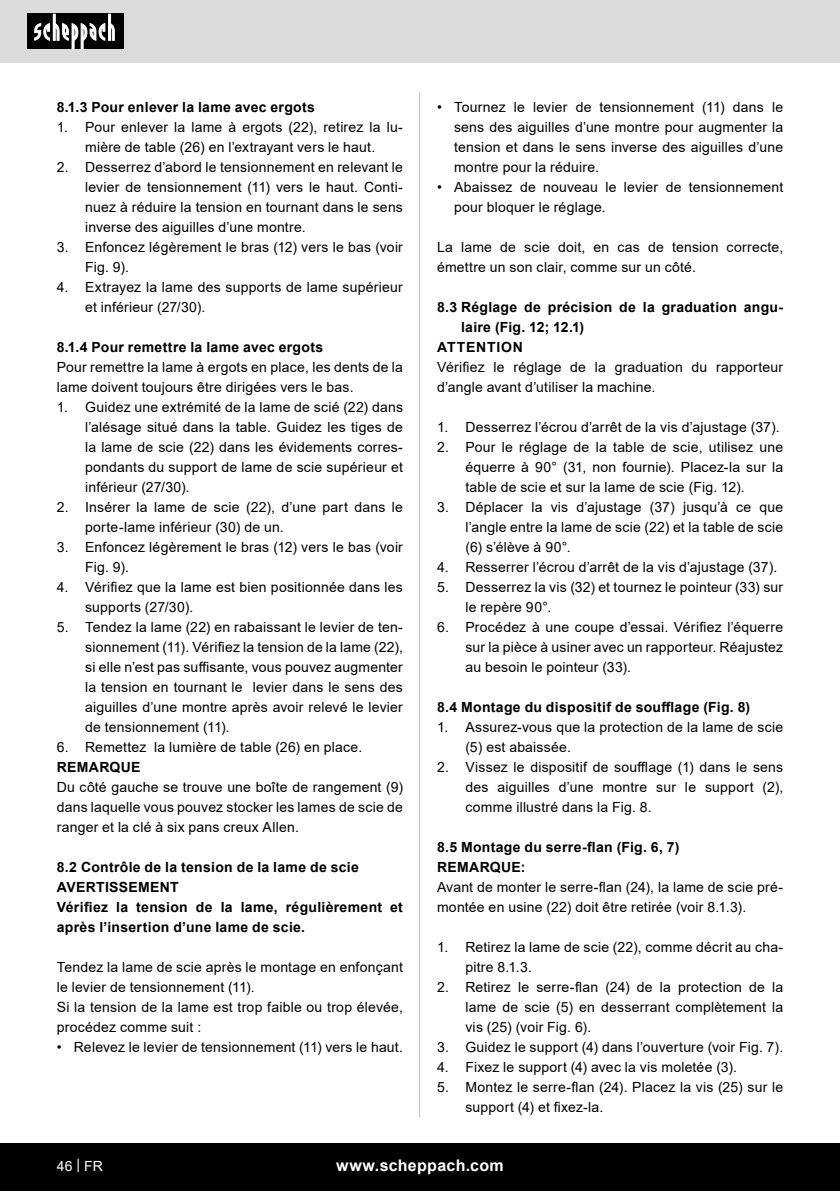
<style>
.page{position:relative;width:840px;height:1191px;background:#fff}
.page>*{position:absolute;margin:0;border:0;box-sizing:border-box;transform-origin:0 0}
.t1{font:700 16px "Arial";letter-spacing:.02em;color:#fff}
.t2{font:14px/20px "Arial";letter-spacing:.015em;color:#000}
.t3{font:700 14px/20px "Arial";letter-spacing:.02em;color:#000}
.t4{font:700 14px "Arial";letter-spacing:.055em;color:#000}
.t5{font:14px "Arial";color:#fff}
</style>
<div class="page">
<div style="left:0;top:0;width:839px;height:63px;background:#dbdbdb"></div>
<div style="left:0;top:1143px;width:839px;height:48px;background:#000"></div>
<div style="left:27px;top:14px;width:96px;height:35px;background:#000"></div>
<svg style="left:34px;top:14px;width:81px;height:35px"></svg>
<hr style="left:419px;top:92px;width:1px;height:1025px;background:#c7c7c7">
<p class="t3" style="left:57px;top:97px;width:259px">8.1.3 Pour enlever la lame avec ergots</p>
<p class="t2" style="left:57px;top:117px;width:347px;text-align:center">1. Pour enlever la lame à ergots (22), retirez la lu&shy;mière de table (26) en l’extrayant vers le haut.</p>
<p class="t2" style="left:85px;top:157px;width:319px;text-align:justify;text-indent:-28px">2. Desserrez d’abord le tensionnement en relevant le levier de tensionnement (11) vers le haut. Conti&shy;nuez à réduire la tension en tournant dans le sens inverse des aiguilles d’une montre.</p>
<p class="t2" style="left:85px;top:237px;width:319px;text-indent:-28px">3. Enfoncez légèrement le bras (12) vers le bas (voir<br>Fig. 9).</p>
<p class="t2" style="left:85px;top:277px;width:319px;text-indent:-28px">4. Extrayez la lame des supports de lame supérieur et inférieur (27/30).</p>
<p class="t3" style="left:57px;top:337px;width:268px">8.1.4 Pour remettre la lame avec ergots</p>
<p class="t2" style="left:57px;top:357px;width:347px">Pour remettre la lame à ergots en place, les dents de la lame doivent toujours être dirigées vers le bas.</p>
<p class="t2" style="left:85px;top:397px;width:319px;text-align:justify;text-indent:-28px">1. Guidez une extrémité de la lame de scié (22) dans l’alésage situé dans la table. Guidez les tiges de la lame de scie (22) dans les évidements corres&shy;pondants du support de lame de scie supérieur et inférieur (27/30).</p>
<p class="t2" style="left:85px;top:497px;width:319px;text-indent:-28px">2. Insérer la lame de scie (22), d’une part dans le porte-lame inférieur (30) de un.</p>
<p class="t2" style="left:85px;top:537px;width:319px;text-indent:-28px">3. Enfoncez légèrement le bras (12) vers le bas (voir<br>Fig. 9).</p>
<p class="t2" style="left:85px;top:577px;width:319px;text-indent:-28px">4. Vérifiez que la lame est bien positionnée dans les supports (27/30).</p>
<p class="t2" style="left:85px;top:617px;width:319px;text-align:justify;text-indent:-28px">5. Tendez la lame (22) en rabaissant le levier de ten&shy;sionnement (11). Vérifiez la tension de la lame (22), si elle n’est pas suffisante, vous pouvez augmenter la tension en tournant le levier dans le sens des aiguilles d’une montre après avoir relevé le levier de tensionnement (11).</p>
<p class="t2" style="left:57px;top:737px;width:307px">6. Remettez la lumière de table (26) en place.</p>
<p class="t3" style="left:57px;top:757px;width:85px">REMARQUE</p>
<p class="t2" style="left:57px;top:777px;width:347px;text-align:justify">Du côté gauche se trouve une boîte de rangement (9) dans laquelle vous pouvez stocker les lames de scie de ranger et la clé à six pans creux Allen.</p>
<p class="t3" style="left:57px;top:857px;width:303px">8.2 Contrôle de la tension de la lame de scie</p>
<p class="t3" style="left:57px;top:877px;width:123px">AVERTISSEMENT</p>
<p class="t3" style="left:57px;top:897px;width:347px">Vérifiez la tension de la lame, régulièrement et après l’insertion d’une lame de scie.</p>
<p class="t2" style="left:57px;top:957px;width:347px">Tendez la lame de scie après le montage en enfonçant le levier de tensionnement (11).</p>
<p class="t2" style="left:57px;top:997px;width:347px">Si la tension de la lame est trop faible ou trop élevée, procédez comme suit :</p>
<p class="t2" style="left:57px;top:1037px;width:347px">• Relevez le levier de tensionnement (11) vers le haut.</p>
<p class="t2" style="left:454px;top:97px;width:330px;text-align:justify;text-indent:-17px">• Tournez le levier de tensionnement (11) dans le sens des aiguilles d’une montre pour augmenter la tension et dans le sens inverse des aiguilles d’une montre pour la réduire.</p>
<p class="t2" style="left:454px;top:177px;width:330px;text-indent:-17px">• Abaissez de nouveau le levier de tensionnement pour bloquer le réglage.</p>
<p class="t2" style="left:437px;top:237px;width:347px">La lame de scie doit, en cas de tension correcte, émettre un son clair, comme sur un côté.</p>
<p class="t3" style="left:461px;top:297px;width:323px;text-indent:-24px">8.3 Réglage de précision de la graduation angu&shy;laire (Fig. 12; 12.1)</p>
<p class="t4" style="left:437px;top:337px;width:87px">ATTENTION</p>
<p class="t2" style="left:437px;top:357px;width:347px">Vérifiez le réglage de la graduation du rapporteur d’angle avant d’utiliser la machine.</p>
<p class="t2" style="left:437px;top:417px;width:344px">1. Desserrez l’écrou d’arrêt de la vis d’ajustage (37).</p>
<p class="t2" style="left:465px;top:437px;width:319px;text-align:justify;text-indent:-28px">2. Pour le réglage de la table de scie, utilisez une équerre à 90° (31, non fournie). Placez-la sur la table de scie et sur la lame de scie (Fig. 12).</p>
<p class="t2" style="left:465px;top:497px;width:319px;text-align:justify;text-indent:-28px">3. Déplacer la vis d’ajustage (37) jusqu’à ce que l’angle entre la lame de scie (22) et la table de scie (6) s’élève à 90°.</p>
<p class="t2" style="left:437px;top:557px;width:341px">4. Resserrer l’écrou d’arrêt de la vis d’ajustage (37).</p>
<p class="t2" style="left:465px;top:577px;width:319px;text-indent:-28px">5. Desserrez la vis (32) et tournez le pointeur (33) sur le repère 90°.</p>
<p class="t2" style="left:465px;top:617px;width:319px;text-align:justify;text-indent:-28px">6. Procédez à une coupe d’essai. Vérifiez l’équerre sur la pièce à usiner avec un rapporteur. Réajustez au besoin le pointeur (33).</p>
<p class="t3" style="left:437px;top:697px;width:314px">8.4 Montage du dispositif de soufflage (Fig. 8)</p>
<p class="t2" style="left:465px;top:717px;width:319px;text-indent:-28px">1. Assurez-vous que la protection de la lame de scie (5) est abaissée.</p>
<p class="t2" style="left:465px;top:757px;width:319px;text-align:justify;text-indent:-28px">2. Vissez le dispositif de soufflage (1) dans le sens des aiguilles d’une montre sur le support (2), comme illustré dans la Fig. 8.</p>
<p class="t3" style="left:437px;top:837px;width:244px">8.5 Montage du serre-flan (Fig. 6, 7)</p>
<p class="t3" style="left:437px;top:857px;width:90px">REMARQUE:</p>
<p class="t2" style="left:437px;top:877px;width:347px">Avant de monter le serre-flan (24), la lame de scie pré&shy;montée en usine (22) doit être retirée (voir 8.1.3).</p>
<p class="t2" style="left:465px;top:937px;width:319px;text-indent:-28px">1. Retirez la lame de scie (22), comme décrit au cha&shy;pitre 8.1.3.</p>
<p class="t2" style="left:465px;top:977px;width:319px;text-align:justify;text-indent:-28px">2. Retirez le serre-flan (24) de la protection de la lame de scie (5) en desserrant complètement la vis (25) (voir Fig. 6).</p>
<p class="t2" style="left:437px;top:1037px;width:347px">3. Guidez le support (4) dans l’ouverture (voir Fig. 7).</p>
<p class="t2" style="left:437px;top:1057px;width:301px">4. Fixez le support (4) avec la vis moletée (3).</p>
<p class="t2" style="left:465px;top:1077px;width:319px;text-indent:-28px">5. Montez le serre-flan (24). Placez la vis (25) sur le support (4) et fixez-la.</p>
<p class="t5" style="left:57px;top:1156px;width:48px">46 | FR</p>
<p class="t1" style="left:336px;top:1154px;width:169px">www.scheppach.com</p>
</div>
